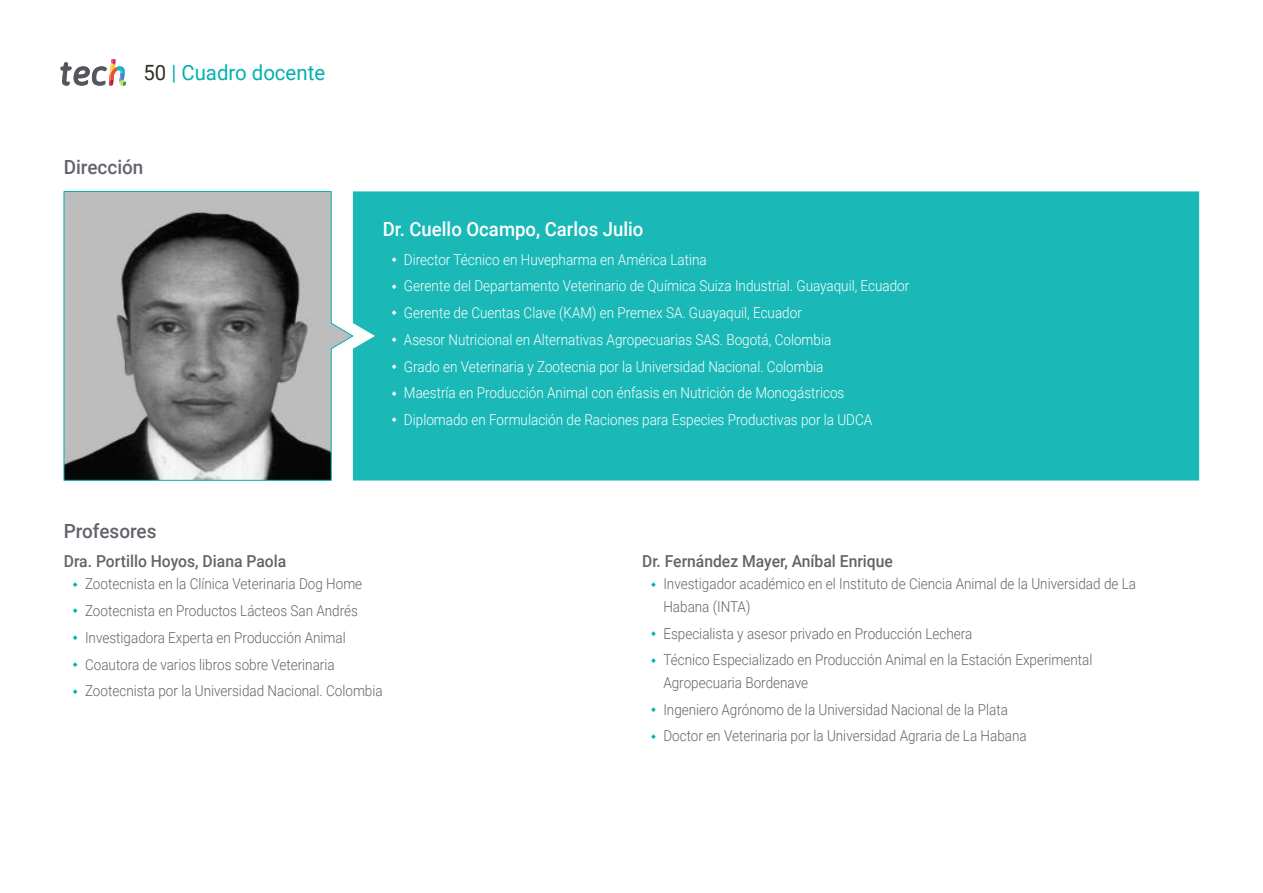
<style>
.page{position:relative;width:1263px;height:893px;background:#fff}
.page>*{position:absolute;margin:0;border:0;box-sizing:border-box;transform-origin:0 0}
.t1{font:21px "Roboto";color:#00b2af}
.t2{font:500 19.5px "Roboto";color:#fff;scale:.95 1}
.t3{font:500 19.5px "Roboto";color:#61646a}
.t4{font:500 16.5px "Roboto";color:#61646a;scale:.95 1}
.t5{font:300 15px/26.7px "Roboto";color:#61646a;scale:.9 1}
.t6{font:300 15px/26.7px "Roboto";color:#fff;scale:.9 1}
.s1{color:#312e20}
</style>
<div class="page">
<div style="left:353px;top:191px;width:846px;height:290px;background:#1ab9b7"></div>
<svg style="left:64px;top:191px;width:289px;height:290px;background:#909292"></svg>
<svg style="left:61px;top:59px;width:65px;height:27px"></svg>
<svg style="left:392px;top:257px;width:5px;height:5px"></svg>
<svg style="left:392px;top:284px;width:5px;height:5px"></svg>
<svg style="left:392px;top:310px;width:5px;height:5px"></svg>
<svg style="left:392px;top:337px;width:5px;height:5px"></svg>
<svg style="left:392px;top:364px;width:5px;height:5px"></svg>
<svg style="left:392px;top:391px;width:5px;height:5px"></svg>
<svg style="left:392px;top:417px;width:5px;height:5px"></svg>
<h1 class="t1" style="left:144px;top:57px;width:183px"><span class="s1">50</span> | Cuadro docente</h1>
<h2 class="t3" style="left:64px;top:154px;width:81px">Dirección</h2>
<h2 class="t3" style="left:64px;top:517px;width:94px">Profesores</h2>
<h2 class="t2" style="left:383px;top:215px;width:276px">Dr. Cuello Ocampo, Carlos Julio</h2>
<p class="t6" style="left:404px;top:245px;width:563px">Director Técnico en Huvepharma en América Latina<br>Gerente del Departamento Veterinario de Química Suiza Industrial. Guayaquil, Ecuador Gerente de Cuentas Clave (KAM) en Premex SA. Guayaquil, Ecuador<br>Asesor Nutricional en Alternativas Agropecuarias SAS. Bogotá, Colombia<br>Grado en Veterinaria y Zootecnia por la Universidad Nacional. Colombia<br>Maestría en Producción Animal con énfasis en Nutrición de Monogástricos Diplomado en Formulación de Raciones para Especies Productivas por la UDCA</p>
<p class="t4" style="left:64px;top:550px;width:236px">Dra. Portillo Hoyos, Diana Paola</p>
<p class="t5" style="left:85px;top:570px;width:332px">Zootecnista en la Clínica Veterinaria Dog Home Zootecnista en Productos Lácteos San Andrés Investigadora Experta en Producción Animal Coautora de varios libros sobre Veterinaria Zootecnista por la Universidad Nacional. Colombia</p>
<p class="t4" style="left:642px;top:550px;width:266px">Dr. Fernández Mayer, Aníbal Enrique</p>
<p class="t5" style="left:663px;top:572px;width:527px;line-height:22.5px">Investigador académico en el Instituto de Ciencia Animal de la Universidad de La<br>Habana (INTA)</p>
<p class="t5" style="left:663px;top:619px;width:478px">Especialista y asesor privado en Producción Lechera<br>Técnico Especializado en Producción Animal en la Estación Experimental</p>
<p class="t5" style="left:663px;top:669px;width:405px">Agropecuaria Bordenave<br>Ingeniero Agrónomo de la Universidad Nacional de la Plata<br>Doctor en Veterinaria por la Universidad Agraria de La Habana</p>
</div>
